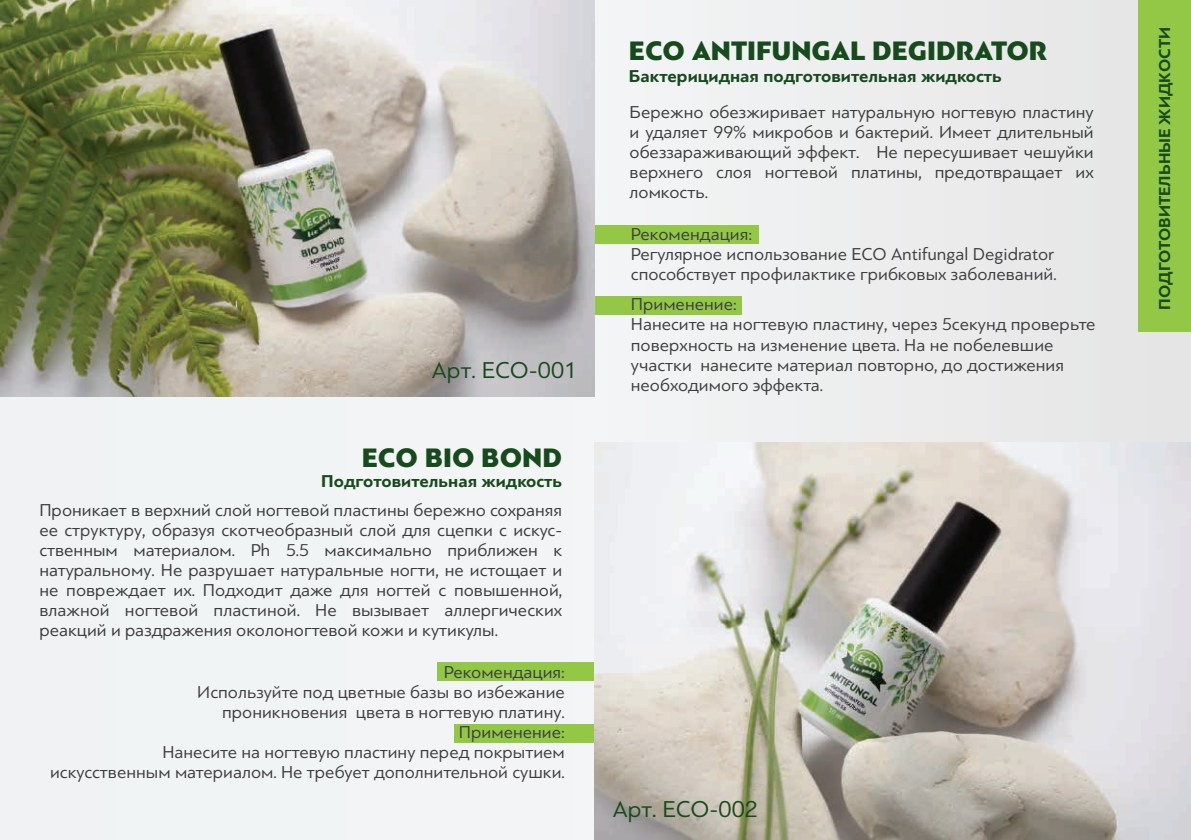
<style>
.page{position:relative;width:1191px;height:840px;background:#fff}
.page>*{position:absolute;margin:0;border:0;box-sizing:border-box;transform-origin:0 0}
.t1{font:900 28px "PF Bague Sans Pro";color:#174a1c}
.t2{font:24px "PF Bague Sans Pro";color:#174a1c}
.t3{font:18px/20px "PF Bague Sans Pro";color:#3c3c3d;text-align:justify}
.t4{font:18px/20px "PF Bague Sans Pro";color:#3e3d3f}
.t5{font:700 18px "PF Bague Sans Pro";color:#174a1c}
.t6{font:700 16.6px "PF Bague Sans Pro";color:#174a1c}
</style>
<div class="page">
<div style="left:0;top:0;width:1191px;height:839px;background:#f0f3f4"></div>
<div style="left:595px;top:225px;width:163px;height:18px;background:#92c846"></div>
<div style="left:595px;top:296px;width:146px;height:19px;background:#92c846"></div>
<div style="left:437px;top:662px;width:159px;height:18px;background:#92c846"></div>
<div style="left:454px;top:723px;width:142px;height:19px;background:#92c846"></div>
<div style="left:1138px;top:0;width:53px;height:331px;background:#92c846"></div>
<img style="left:0;top:0;width:595px;height:396px">
<img style="left:595px;top:442px;width:596px;height:397px">
<h2 class="t2" style="left:432px;top:356px;width:147px">Арт. ECO-001</h2>
<h1 class="t1" style="left:362px;top:440px;width:202px">ECO BIO BOND</h1>
<p class="t5" style="left:321px;top:470px;width:242px">Подготовительная жидкость</p>
<p class="t3" style="left:39px;top:500px;width:524px">Проникает в верхний слой ногтевой пластины бережно сохраняя ее структуру, образуя скотчеобразный слой для сцепки с искус&shy;ственным материалом. Ph 5.5 максимально приближен к натуральному. Не разрушает натуральные ногти, не истощает и не повреждает их. Подходит даже для ногтей с повышенной, влажной ногтевой пластиной. Не вызывает аллергических реакций и раздражения околоногтевой кожи и кутикулы.</p>
<p class="t4" style="left:50px;top:661px;width:516px;text-align:right">Рекомендация:<br>Используйте под цветные базы во избежание<br>проникновения цвета в ногтевую платину.<br>Применение:<br>Нанесите на ногтевую пластину перед покрытием искусственным материалом. Не требует дополнительной сушки.</p>
<h1 class="t1" style="left:629px;top:33px;width:420px">ECO ANTIFUNGAL DEGIDRATOR</h1>
<p class="t5" style="left:629px;top:65px;width:374px">Бактерицидная подготовительная жидкость</p>
<p class="t3" style="left:629px;top:102px;width:466px">Бережно обезжиривает натуральную ногтевую пластину и удаляет 99% микробов и бактерий. Имеет длительный обеззараживающий эффект. Не пересушивает чешуйки верхнего слоя ногтевой платины, предотвращает их ломкость.</p>
<p class="t4" style="left:631px;top:224px;width:427px">Рекомендация:<br>Регулярное использование ECO Antifungal Degidrator способствует профилактике грибковых заболеваний.</p>
<p class="t4" style="left:631px;top:294px;width:466px">Применение:<br>Нанесите на ногтевую пластину, через 5секунд проверьте поверхность на изменение цвета. На не побелевшие участки нанесите материал повторно, до достижения необходимого эффекта.</p>
<h2 class="t2" style="left:613px;top:794px;width:147px">Арт. ECO-002</h2>
<p class="t6" style="left:1154px;top:309px;width:284px;rotate:-90deg">ПОДГОТОВИТЕЛЬНЫЕ ЖИДКОСТИ</p>
</div>
